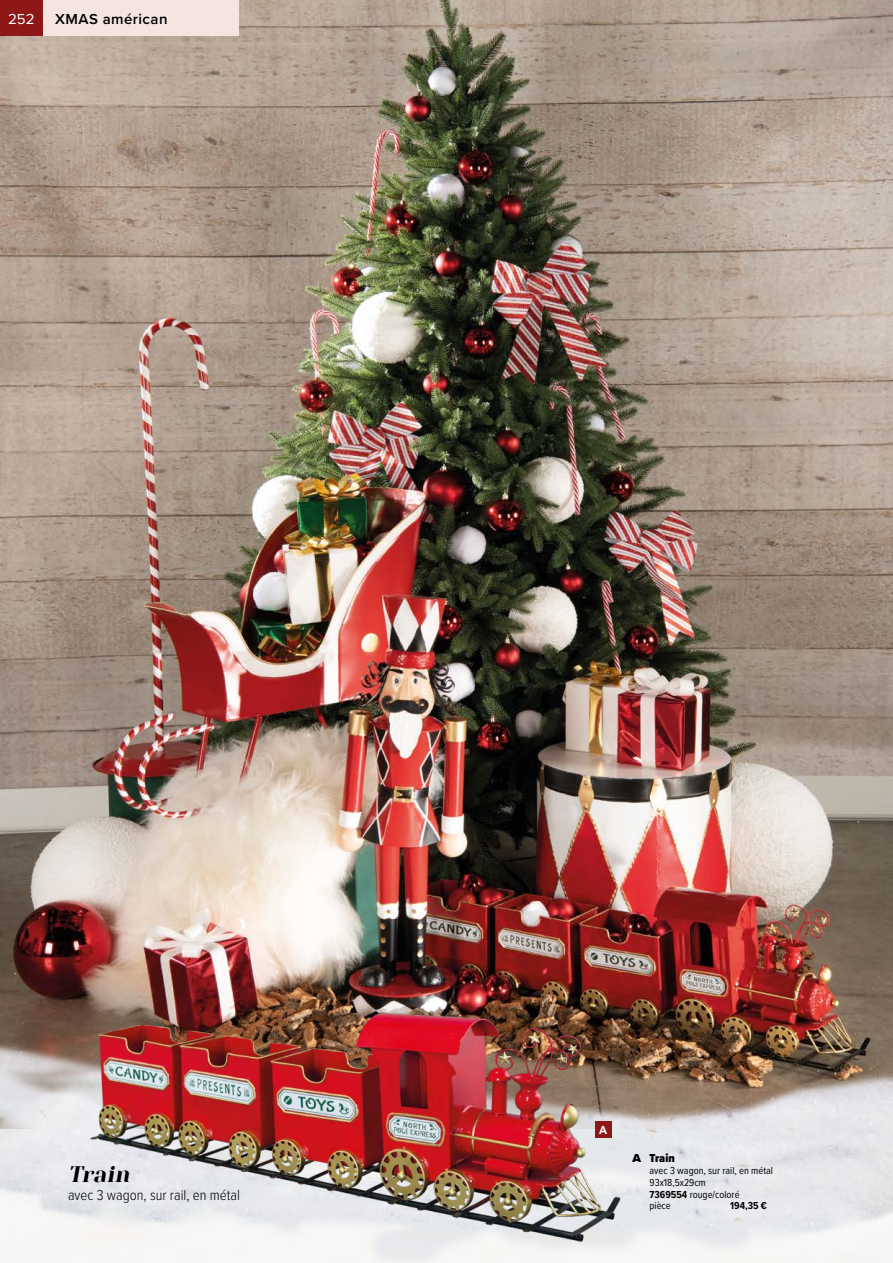
<style>
.page{position:relative;width:893px;height:1263px;background:#fff}
.page>*{position:absolute;margin:0;border:0;box-sizing:border-box;transform-origin:0 0}
.t1{font:italic 22.5px "Yeseva One";color:#000}
.t2{font:300 15px "Proxima Nova Cond";color:#000}
.t3{font:600 15px "Proxima Nova";letter-spacing:.03em;color:#000}
.t4{font:15px "Proxima Nova";color:#fff}
.t5{font:900 12px "Proxima Nova Cond";color:#000}
.t6{font:700 11.25px "Arial";color:#fff}
.t7{font:10.5px/11.9px "Proxima Nova Cond";color:#000}
.t8{font:700 10.5px "Proxima Nova Cond";color:#000}
.s1{font-family:"Proxima Nova"}
.s2{font-weight:700}
</style>
<div class="page">
<img style="left:0;top:0;width:893px;height:966px">
<img style="left:0;top:966px;width:893px;height:125px">
<img style="left:0;top:1091px;width:893px;height:172px">
<img style="left:77px;top:999px;width:560px;height:253px">
<svg style="left:837px;top:759px;width:56px;height:142px;background:#8a7f71"></svg>
<div style="left:43px;top:0;width:196px;height:36px;background:#f4e5e1"></div>
<div style="left:0;top:0;width:43px;height:36px;background:#8e1816"></div>
<div style="left:595px;top:1122px;width:16px;height:16px;background:#8e1817"></div>
<h2 class="t4" style="left:8px;top:8px;width:28px">252</h2>
<h2 class="t3" style="left:55px;top:8px;width:114px">XMAS américan</h2>
<h1 class="t1" style="left:68px;top:1161px;width:68px">Train</h1>
<h2 class="t2" style="left:68px;top:1184px;width:174px">avec 3 wagon, sur rail, en métal</h2>
<p class="t6" style="left:599px;top:1122px;width:10px">A</p>
<p class="t5" style="left:632px;top:1149px;width:44px"><span class="s1">A</span> Train</p>
<p class="t7" style="left:649px;top:1164px;width:125px">avec 3 wagon, sur rail, en métal<br>93x18,5x29cm<br><span class="s2">7369554</span> rouge/coloré<br>pièce</p>
<p class="t8" style="left:730px;top:1198px;width:38px">194,35 €</p>
</div>
